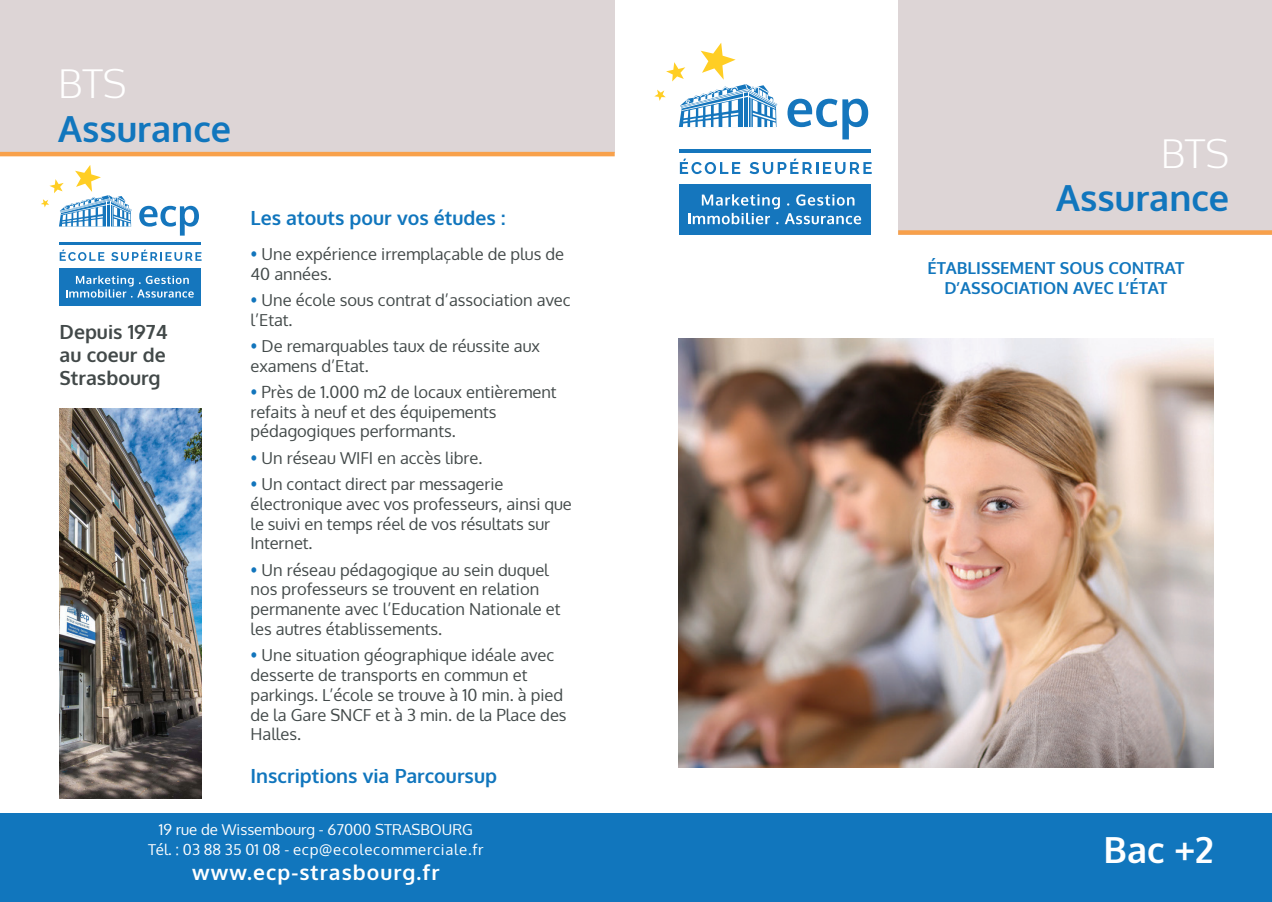
<style>
.page{position:relative;width:1272px;height:902px;background:#fff}
.page>*{position:absolute;margin:0;border:0;box-sizing:border-box;transform-origin:0 0}
.t1{font:300 39px "Oxygen";color:#fff}
.t2{font:700 36px "Oxygen";color:#1176bd}
.t3{font:700 36px "Oxygen";color:#fff}
.t4{font:700 21px "Oxygen";letter-spacing:.05em;color:#fff}
.t5{font:700 19.5px "Oxygen";color:#1176bd}
.t6{font:700 19.5px/23.4px "Oxygen";color:#424949;text-align:justify}
.t7{font:16.5px/19.8px "Oxygen";color:#424949}
.t8{font:700 16.5px/19.8px "Oxygen";color:#1176bd;text-align:center}
.t9{font:15px/19.8px "Oxygen";color:#fff;text-align:center}
.s1{color:#1275bc}
</style>
<div class="page">
<div style="left:59px;top:268px;width:142px;height:37px;background:#1576bd"></div>
<svg style="left:66px;top:275px;width:128px;height:22px"></svg>
<svg style="left:60px;top:249px;width:44px;height:12px"></svg>
<svg style="left:111px;top:249px;width:90px;height:12px"></svg>
<svg style="left:41px;top:165px;width:91px;height:61px"></svg>
<hr style="left:59px;top:243px;width:142px;height:2px;background:#1576bd">
<svg style="left:139px;top:206px;width:60px;height:29px"></svg>
<img style="left:60px;top:409px;width:141px;height:389px">
<div style="left:1px;top:0;width:613px;height:152px;background:#ddd5d6"></div>
<hr style="left:0;top:152px;width:614px;height:4px;background:#f8a14b">
<div style="left:898px;top:0;width:373px;height:234px;background:#ddd5d6"></div>
<div style="left:898px;top:230px;width:373px;height:5px;background:#f8a04a"></div>
<div style="left:0;top:813px;width:1271px;height:88px;background:#1176bd"></div>
<div style="left:679px;top:183px;width:191px;height:51px;background:#1576bd"></div>
<svg style="left:688px;top:194px;width:173px;height:30px"></svg>
<svg style="left:680px;top:159px;width:60px;height:15px"></svg>
<svg style="left:749px;top:159px;width:122px;height:15px"></svg>
<svg style="left:654px;top:43px;width:123px;height:84px"></svg>
<hr style="left:679px;top:149px;width:191px;height:3px;background:#1576bd">
<svg style="left:787px;top:99px;width:81px;height:40px"></svg>
<img style="left:678px;top:338px;width:535px;height:429px">
<h1 class="t1" style="left:58px;top:60px;width:70px">BTS</h1>
<h2 class="t2" style="left:58px;top:106px;width:174px">Assurance</h2>
<p class="t6" style="left:60px;top:320px;width:110px">Depuis 1974 au coeur de Strasbourg</p>
<p class="t5" style="left:250px;top:206px;width:256px">Les atouts pour vos études :</p>
<p class="t7" style="left:250px;top:244px;width:315px"><span class="s1">•</span> Une expérience irremplaçable de plus de<br>40 années.</p>
<p class="t7" style="left:250px;top:290px;width:321px"><span class="s1">•</span> Une école sous contrat d’association avec l’Etat.</p>
<p class="t7" style="left:250px;top:336px;width:291px"><span class="s1">•</span> De remarquables taux de réussite aux examens d’Etat.</p>
<p class="t7" style="left:250px;top:382px;width:308px"><span class="s1">•</span> Près de 1.000 m2 de locaux entièrement refaits à neuf et des équipements pédagogiques performants.</p>
<p class="t7" style="left:250px;top:448px;width:233px"><span class="s1">•</span> Un réseau WIFI en accès libre.</p>
<p class="t7" style="left:250px;top:474px;width:323px"><span class="s1">•</span> Un contact direct par messagerie électronique avec vos professeurs, ainsi que le suivi en temps réel de vos résultats sur Internet.</p>
<p class="t7" style="left:250px;top:559px;width:311px"><span class="s1">•</span> Un réseau pédagogique au sein duquel nos professeurs se trouvent en relation permanente avec l’Education Nationale et les autres établissements.</p>
<p class="t7" style="left:250px;top:645px;width:317px"><span class="s1">•</span> Une situation géographique idéale avec desserte de transports en commun et parkings. L’école se trouve à 10 min. à pied de la Gare SNCF et à 3 min. de la Place des Halles.</p>
<p class="t5" style="left:250px;top:763px;width:248px">Inscriptions via Parcoursup</p>
<p class="t9" style="left:148px;top:819px;width:337px">19 rue de Wissembourg - 67000 STRASBOURG<br>Tél. : 03 88 35 01 08 - ecp@ecolecommerciale.fr</p>
<p class="t4" style="left:192px;top:859px;width:249px">www.ecp-strasbourg.fr</p>
<h1 class="t1" style="left:1160px;top:129px;width:70px">BTS</h1>
<h2 class="t2" style="left:1056px;top:175px;width:174px">Assurance</h2>
<p class="t8" style="left:927px;top:259px;width:258px">ÉTABLISSEMENT SOUS CONTRAT<br>D’ASSOCIATION AVEC L’ÉTAT</p>
<h2 class="t3" style="left:1103px;top:827px;width:112px">Bac +2</h2>
</div>
